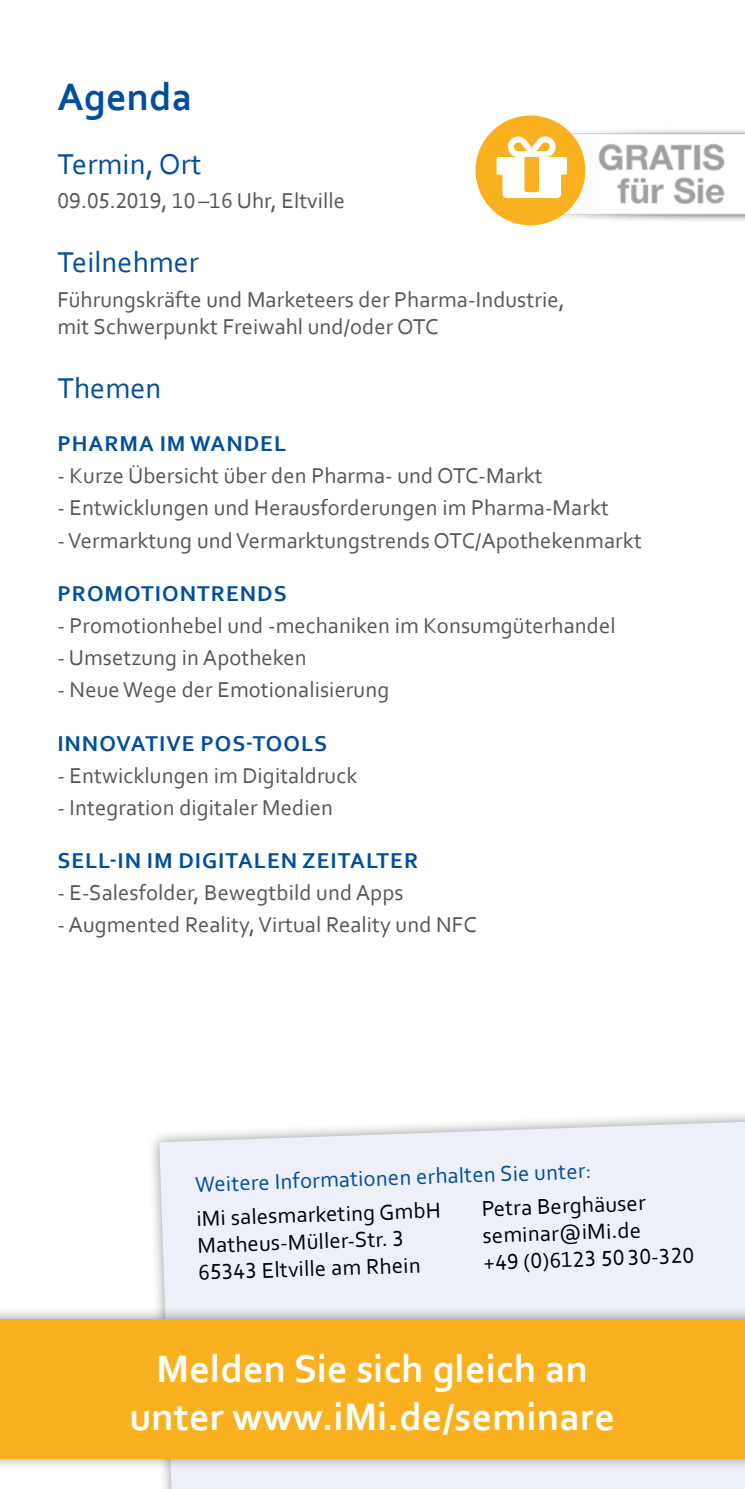
<style>
.page{position:relative;width:745px;height:1489px;background:#fff}
.page>*{position:absolute;margin:0;border:0;box-sizing:border-box;transform-origin:0 0}
.t1{font:700 40px/48px "Corbel";letter-spacing:.005em;color:#fff;text-align:center}
.t2{font:700 40px "Corbel";letter-spacing:.005em;color:#004e9e}
.t3{font:30px "Corbel";letter-spacing:.005em;color:#004e9e}
.t4{font:22.5px/27px "Corbel";letter-spacing:.005em;color:#565656}
.t5{font:22.5px/27px "Corbel";color:#000}
.t6{font:700 22.5px "Corbel";letter-spacing:.045em;color:#004e9e}
.t7{font:22.5px "Corbel";color:#004e9e}
</style>
<div class="page">
<svg style="left:152px;top:1114px;width:592px;height:191px"></svg>
<div style="left:159px;top:1121px;width:585px;height:367px;background:#edeff9"></div>
<img style="left:477px;top:125px;width:267px;height:97px">
<div style="left:475px;top:115px;width:110px;height:110px;background:#f9b120;border-radius:50%"></div>
<div style="left:0;top:1305px;width:744px;height:166px;background:#000;opacity:.41"></div>
<div style="left:0;top:1318px;width:744px;height:140px;background:#f9b120"></div>
<h1 class="t2" style="left:57px;top:71px;width:136px">Agenda</h1>
<h2 class="t3" style="left:57px;top:145px;width:145px">Termin, Ort</h2>
<p class="t4" style="left:57px;top:186px;width:289px">09.05.2019, 10 –16 Uhr, Eltville</p>
<h2 class="t3" style="left:57px;top:244px;width:143px">Teilnehmer</h2>
<p class="t4" style="left:57px;top:285px;width:508px">Führungskräfte und Marketeers der Pharma-Industrie, mit Schwerpunkt Freiwahl und/oder OTC</p>
<h2 class="t3" style="left:57px;top:369px;width:105px">Themen</h2>
<p class="t6" style="left:57px;top:430px;width:230px">PHARMA IM WANDEL</p>
<p class="t4" style="left:57px;top:462px;width:486px">- Kurze Übersicht über den Pharma- und OTC-Markt</p>
<p class="t4" style="left:57px;top:494px;width:552px">- Entwicklungen und Herausforderungen im Pharma-Markt</p>
<p class="t4" style="left:57px;top:526px;width:585px">- Vermarktung und Vermarktungstrends OTC/Apothekenmarkt</p>
<p class="t6" style="left:57px;top:579px;width:231px">PROMOTIONTRENDS</p>
<p class="t4" style="left:57px;top:611px;width:559px">- Promotionhebel und -mechaniken im Konsumgüterhandel</p>
<p class="t4" style="left:57px;top:643px;width:251px">- Umsetzung in Apotheken</p>
<p class="t4" style="left:57px;top:675px;width:333px">- Neue Wege der Emotionalisierung</p>
<p class="t6" style="left:57px;top:729px;width:271px">INNOVATIVE POS-TOOLS</p>
<p class="t4" style="left:57px;top:761px;width:301px">- Entwicklungen im Digitaldruck</p>
<p class="t4" style="left:57px;top:793px;width:277px">- Integration digitaler Medien</p>
<p class="t6" style="left:57px;top:846px;width:362px">SELL-IN IM DIGITALEN ZEITALTER</p>
<p class="t4" style="left:57px;top:878px;width:347px">- E-Salesfolder, Bewegtbild und Apps</p>
<p class="t4" style="left:57px;top:910px;width:420px">- Augmented Reality, Virtual Reality und NFC</p>
<p class="t7" style="left:195px;top:1170px;width:397px;rotate:-2deg">Weitere Informationen erhalten Sie unter:</p>
<p class="t5" style="left:196px;top:1204px;width:246px;rotate:-2deg">iMi salesmarketing GmbH<br>Matheus-Müller-Str. 3<br>65343 Eltville am Rhein</p>
<p class="t5" style="left:481px;top:1194px;width:212px;rotate:-2deg">Petra Berghäuser seminar@iMi.de<br>+49 (0)6123 50 30-320</p>
<h1 class="t1" style="left:129px;top:1343px;width:487px">Melden Sie sich gleich an unter www.iMi.de/seminare</h1>
</div>
